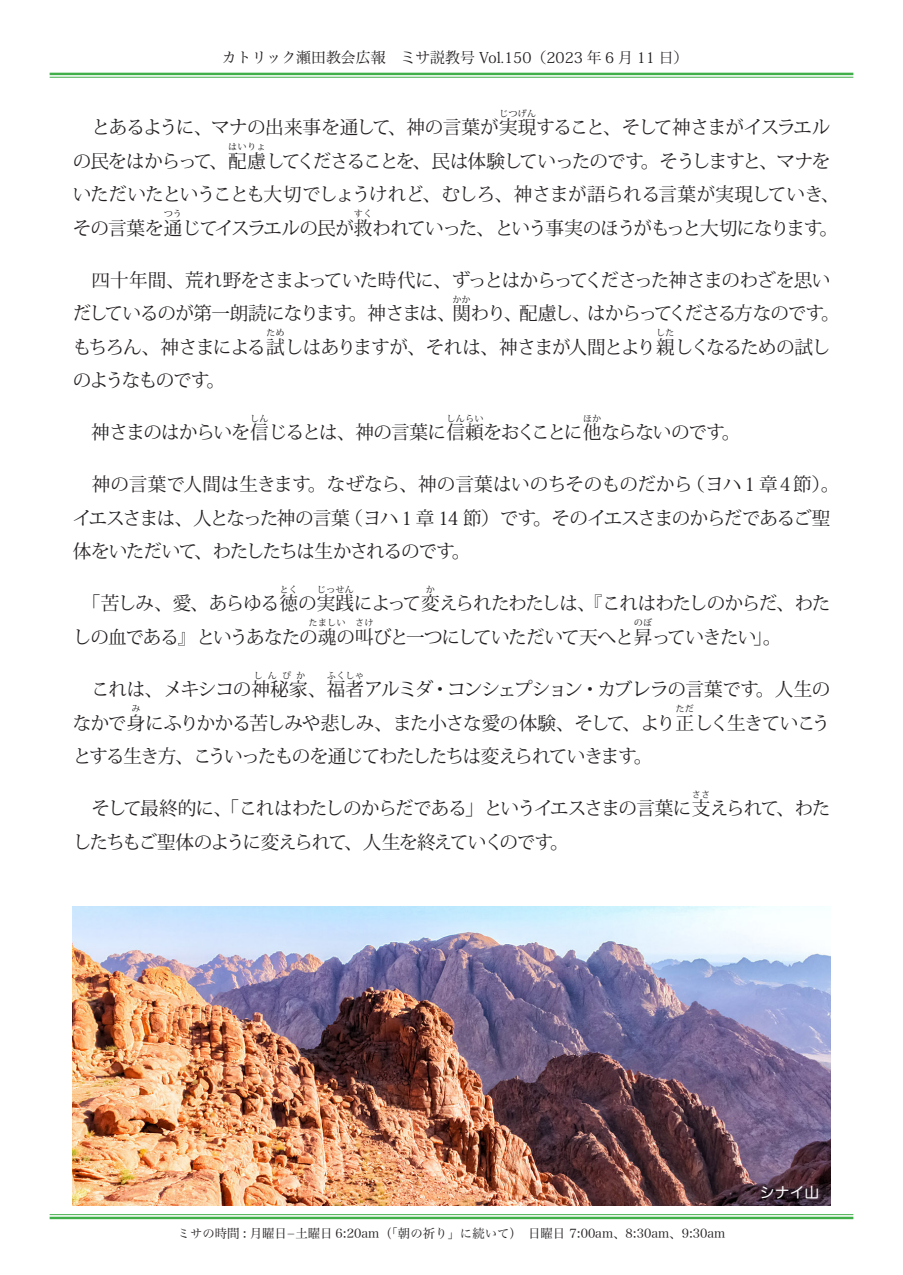
<style>
.page{position:relative;width:903px;height:1275px;background:#fff}
.page>*{position:absolute;margin:0;border:0;box-sizing:border-box;transform-origin:0 0}
.t1{font:18.55px/33.4px "Koz Min Pr 6 N";letter-spacing:-.06em;color:#231f20}
.t2{font:18.55px "Koz Min Pr 6 N";letter-spacing:-.04em;color:#231f20}
.t3{font:18.55px "Koz Min Pr 6 N";letter-spacing:-.085em;color:#231f20}
.t4{font:14.88px "Koz Min Pr 6 N";color:#231f20}
.t5{font:14.88px "Hira Maru Pro N W4";color:#fff}
.t6{font:12.42px "Hira Min Pro W3";color:#231f20}
.t7{font:9.28px "Koz Min Pr 6 N";color:#231f20}
.s1{font-family:"Hira Min Pro W3"}
</style>
<div class="page">
<hr style="left:50px;top:73px;width:803px;height:2px;background:#40ae49">
<hr style="left:50px;top:77px;width:803px;height:1px;background:#40ae49">
<hr style="left:50px;top:1214px;width:803px;height:1px;background:#40ae49">
<hr style="left:50px;top:1217px;width:803px;height:2px;background:#40ae49">
<img style="left:73px;top:907px;width:757px;height:298px">
<p class="t4" style="left:222px;top:49px;width:468px"><span class="s1">カトリック瀬田教会広報　</span>ミサ説教号 Vol.150（2023 年 6 月 11 日）</p>
<p class="t7" style="left:499px;top:108px;width:39px">じつげん</p>
<p class="t1" style="left:73px;top:145px;width:759px">の民をはからって、配慮してくださることを、民は体験していったのです。そうしますと、マナを</p>
<p class="t2" style="left:73px;top:117px;width:759px">　とあるように、マナの出来事を通して、神の言葉が実現すること、そして神さまがイスラエル</p>
<p class="t7" style="left:228px;top:142px;width:39px">はいりょ</p>
<p class="t1" style="left:73px;top:178px;width:768px">いただいたということも大切でしょうけれど、むしろ、神さまが語られる言葉が実現していき、その言葉を通じてイスラエルの民が救われていった、という事実のほうがもっと大切になります。</p>
<p class="t7" style="left:164px;top:209px;width:20px">つう</p>
<p class="t7" style="left:354px;top:209px;width:20px">すく</p>
<p class="t1" style="left:73px;top:264px;width:768px">　四十年間、荒れ野をさまよっていた時代に、ずっとはからってくださった神さまのわざを思いだしているのが第一朗読になります。神さまは、関わり、配慮し、はからってくださる方なのです。</p>
<p class="t7" style="left:452px;top:294px;width:20px">かか</p>
<p class="t1" style="left:73px;top:331px;width:759px">もちろん、神さまによる試しはありますが、それは、神さまが人間とより親しくなるための試し</p>
<p class="t7" style="left:266px;top:328px;width:20px">ため</p>
<p class="t7" style="left:656px;top:328px;width:20px">した</p>
<p class="t3" style="left:73px;top:370px;width:154px">のようなものです。</p>
<p class="t1" style="left:73px;top:416px;width:669px">　神さまのはからいを信じるとは、神の言葉に信頼をおくことに他ならないのです。</p>
<p class="t7" style="left:250px;top:413px;width:20px">しん</p>
<p class="t7" style="left:446px;top:413px;width:39px">しんらい</p>
<p class="t7" style="left:583px;top:413px;width:20px">ほか</p>
<p class="t1" style="left:73px;top:468px;width:768px">　神の言葉で人間は生きます。なぜなら、神の言葉はいのちそのものだから（ヨハ 1 章４節）。イエスさまは、人となった神の言葉（ヨハ 1 章 14 節）です。そのイエスさまのからだであるご聖体をいただいて、わたしたちは生かされるのです。</p>
<p class="t1" style="left:73px;top:587px;width:759px">　「苦しみ、愛、あらゆる徳の実践によって変えられたわたしは、『これはわたしのからだ、わた</p>
<p class="t7" style="left:279px;top:584px;width:20px">とく</p>
<p class="t7" style="left:317px;top:584px;width:39px">じっせん</p>
<p class="t7" style="left:426px;top:584px;width:11px">か</p>
<p class="t1" style="left:73px;top:621px;width:710px">しの血である』というあなたの魂の叫びと一つにしていただいて天へと昇っていきたい」。</p>
<p class="t7" style="left:308px;top:618px;width:39px">たましい</p>
<p class="t7" style="left:355px;top:618px;width:20px">さけ</p>
<p class="t7" style="left:634px;top:618px;width:20px">のぼ</p>
<p class="t7" style="left:254px;top:670px;width:53px">しんぴか</p>
<p class="t7" style="left:327px;top:670px;width:39px">ふくしゃ</p>
<p class="t1" style="left:73px;top:706px;width:759px">なかで身にふりかかる苦しみや悲しみ、また小さな愛の体験、そして、より正しく生きていこう</p>
<p class="t1" style="left:73px;top:673px;width:759px">　これは、メキシコの神秘家、福者アルミダ・コンシェプション・カブレラの言葉です。人生の</p>
<p class="t7" style="left:131px;top:703px;width:11px">み</p>
<p class="t7" style="left:675px;top:703px;width:20px">ただ</p>
<p class="t3" style="left:73px;top:746px;width:581px">とする生き方、こういったものを通じてわたしたちは変えられていきます。</p>
<p class="t1" style="left:73px;top:792px;width:759px">　そして最終的に、「これはわたしのからだである」というイエスさまの言葉に支えられて、わた</p>
<p class="t7" style="left:692px;top:789px;width:20px">ささ</p>
<p class="t1" style="left:73px;top:825px;width:498px">したちもご聖体のように変えられて、人生を終えていくのです。</p>
<p class="t6" style="left:178px;top:1222px;width:549px">ミサの時間 : 月曜日−土曜日 6:20am（「朝の祈り」に続いて）　日曜日 7:00am、8:30am、9:30am</p>
<p class="t5" style="left:760px;top:1180px;width:61px">シナイ山</p>
</div>
